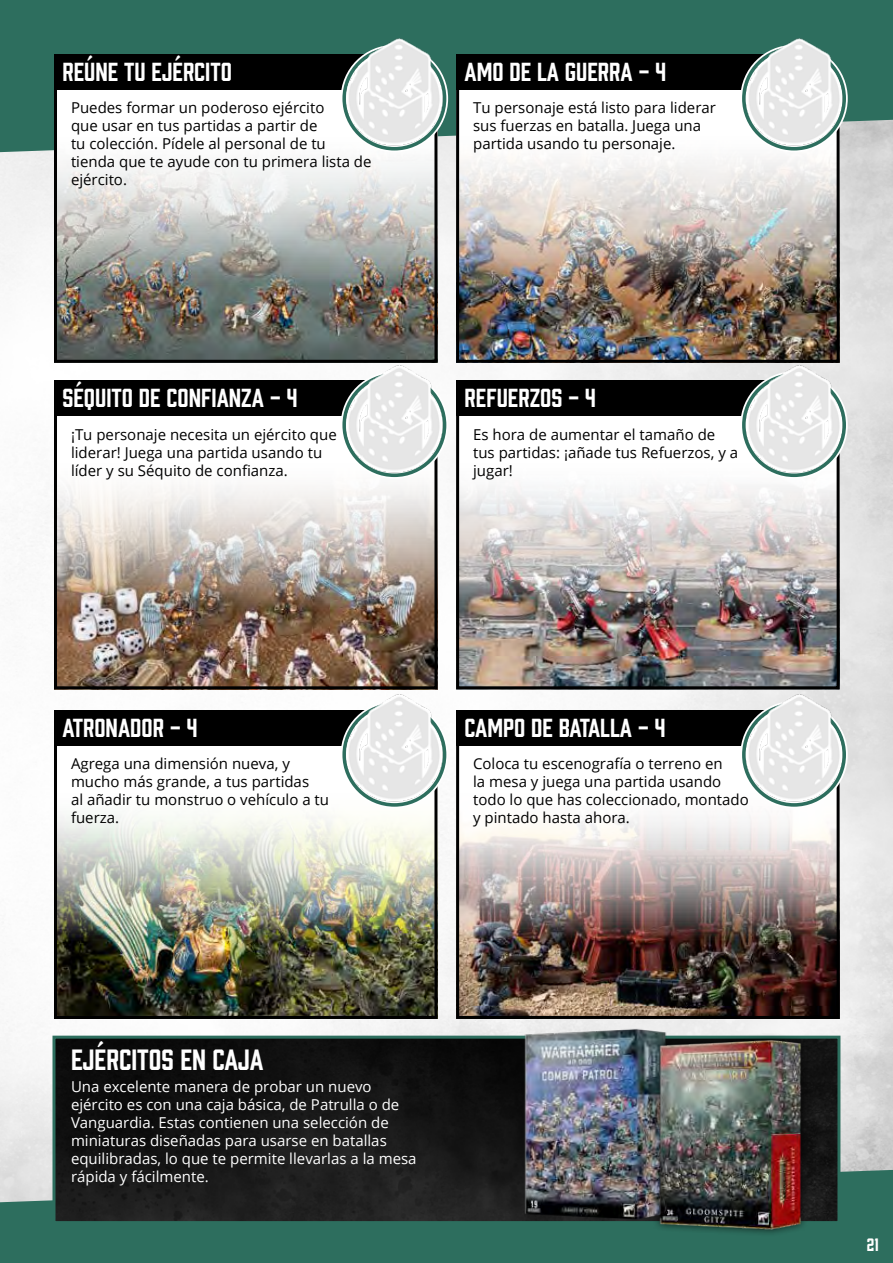
<style>
.page{position:relative;width:893px;height:1263px;background:#fff}
.page>*{position:absolute;margin:0;border:0;box-sizing:border-box;transform-origin:0 0}
.t1{font:27px "Prohibition";color:#fff}
.t2{font:24px "Prohibition";color:#fff}
.t3{font:16.5px "Prohibition";color:#fff}
.t4{font:15px/18px "Open Sans";color:#000}
.t5{font:15px/18px "Open Sans";color:#fff}
</style>
<div class="page">
<div style="left:0;top:1170px;width:893px;height:93px;background:#2d6e5e"></div>
<div style="left:0;top:0;width:893px;height:152px;background:#2d6e5e"></div>
<img style="left:56px;top:1040px;width:780px;height:180px">
<div style="left:52px;top:1036px;width:788px;height:188px;border:3px solid #2d6e5e"></div>
<img style="left:52px;top:53px;width:387px;height:311px">
<img style="left:455px;top:53px;width:386px;height:311px">
<img style="left:455px;top:379px;width:386px;height:312px">
<img style="left:455px;top:709px;width:386px;height:311px">
<img style="left:52px;top:709px;width:387px;height:311px">
<img style="left:493px;top:1018px;width:205px;height:211px">
<img style="left:629px;top:1028px;width:205px;height:212px">
<img style="left:52px;top:379px;width:387px;height:312px">
<div style="left:54px;top:54px;width:328px;height:35px;background:#000"></div>
<div style="left:456px;top:54px;width:328px;height:35px;background:#000"></div>
<div style="left:54px;top:381px;width:328px;height:35px;background:#000"></div>
<div style="left:456px;top:381px;width:328px;height:35px;background:#000"></div>
<div style="left:54px;top:710px;width:328px;height:35px;background:#000"></div>
<div style="left:456px;top:710px;width:328px;height:35px;background:#000"></div>
<img style="left:342px;top:33px;width:106px;height:130px">
<img style="left:742px;top:33px;width:106px;height:130px">
<img style="left:742px;top:359px;width:106px;height:130px">
<img style="left:342px;top:359px;width:106px;height:130px">
<img style="left:342px;top:689px;width:106px;height:130px">
<img style="left:742px;top:689px;width:106px;height:130px">
<h2 class="t2" style="left:63px;top:55px;width:171px">REÚNE TU EJÉRCITO</h2>
<p class="t4" style="left:71px;top:98px;width:302px">Puedes formar un poderoso ejército<br>que usar en tus partidas a partir de<br>tu colección. Pídele al personal de tu tienda que te ayude con tu primera lista de ejército.</p>
<h2 class="t2" style="left:63px;top:381px;width:237px">SÉQUITO DE CONFIANZA - 4</h2>
<p class="t4" style="left:71px;top:425px;width:267px">¡Tu personaje necesita un ejército que liderar! Juega una partida usando tu líder y su Séquito de confianza.</p>
<h2 class="t2" style="left:465px;top:55px;width:203px">AMO DE LA GUERRA - 4</h2>
<p class="t4" style="left:473px;top:98px;width:244px">Tu personaje está listo para liderar sus fuerzas en batalla. Juega una partida usando tu personaje.</p>
<h2 class="t2" style="left:465px;top:381px;width:133px">REFUERZOS - 4</h2>
<p class="t4" style="left:473px;top:425px;width:266px">Es hora de aumentar el tamaño de tus partidas: ¡añade tus Refuerzos, y a jugar!</p>
<h2 class="t2" style="left:63px;top:711px;width:137px">ATRONADOR - 4</h2>
<p class="t4" style="left:71px;top:755px;width:260px">Agrega una dimensión nueva, y mucho más grande, a tus partidas<br>al añadir tu monstruo o vehículo a tu fuerza.</p>
<h2 class="t2" style="left:465px;top:711px;width:203px">CAMPO DE BATALLA - 4</h2>
<p class="t4" style="left:473px;top:755px;width:277px">Coloca tu escenografía o terreno en<br>la mesa y juega una partida usando todo lo que has coleccionado, montado y pintado hasta ahora.</p>
<h1 class="t1" style="left:71px;top:1041px;width:194px">EJÉRCITOS EN CAJA</h1>
<p class="t5" style="left:71px;top:1077px;width:347px">Una excelente manera de probar un nuevo ejército es con una caja básica, de Patrulla o de Vanguardia. Estas contienen una selección de miniaturas diseñadas para usarse en batallas equilibradas, lo que te permite llevarlas a la mesa rápida y fácilmente.</p>
<p class="t3" style="left:867px;top:1233px;width:13px">21</p>
</div>
